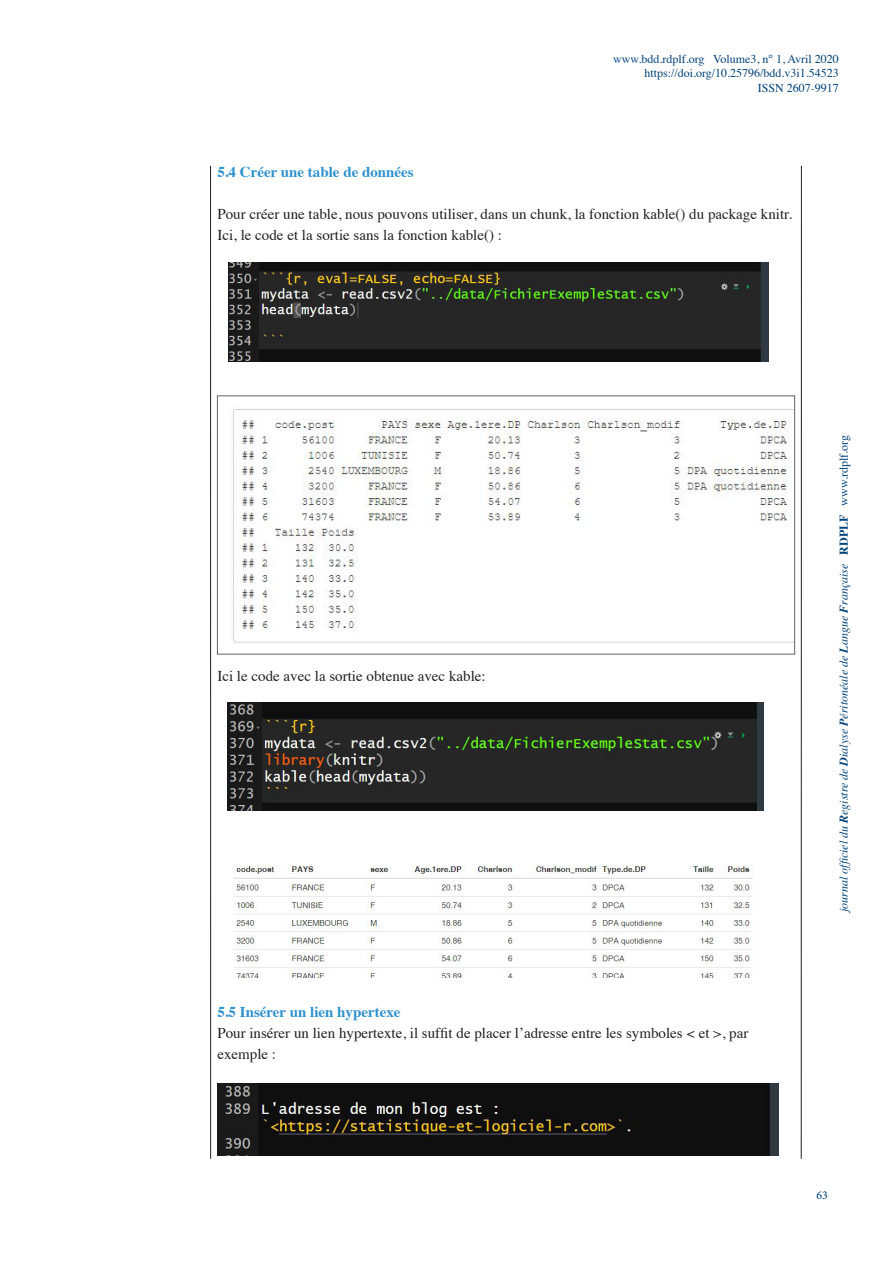
<style>
.page{position:relative;width:893px;height:1263px;background:#fff}
.page>*{position:absolute;margin:0;border:0;box-sizing:border-box;transform-origin:0 0}
.t1{font:15px/21px "Times";color:#231f20}
.t2{font:700 15px "Times";color:#2f91cf}
.t3{font:12px "Times";color:#004279}
.t4{font:italic 12px "Times";color:#004279}
.t5{font:12px "Minion Pro";color:#004279}
.s1{font-weight:700}
.s2{font-weight:700;font-style:normal}
.s3{font-style:normal}
</style>
<div class="page">
<hr style="left:210px;top:166px;width:1px;height:993px;background:#231f20">
<hr style="left:801px;top:166px;width:1px;height:993px;background:#231f20">
<img style="left:229px;top:263px;width:539px;height:99px">
<img style="left:233px;top:409px;width:560px;height:234px">
<div style="left:217px;top:395px;width:578px;height:259px;border:1px solid #636366"></div>
<img style="left:228px;top:703px;width:535px;height:107px">
<img style="left:233px;top:865px;width:519px;height:112px">
<img style="left:217px;top:1083px;width:562px;height:72px">
<p class="t3" style="left:613px;top:48px;width:227px">www.bdd.rdplf.org Volume3, n° 1, Avril 2020</p>
<p class="t3" style="left:644px;top:62px;width:196px">https://doi.org/10.25796/bdd.v3i1.54523</p>
<p class="t3" style="left:758px;top:77px;width:82px">ISSN 2607-9917</p>
<p class="t2" style="left:217px;top:158px;width:198px">5.4 Créer une table de données</p>
<p class="t1" style="left:217px;top:202px;width:576px">Pour créer une table, nous pouvons utiliser, dans un chunk, la fonction kable() du package knitr.</p>
<p class="t1" style="left:217px;top:223px;width:286px">Ici, le code et la sortie sans la fonction kable() :</p>
<p class="t1" style="left:217px;top:664px;width:270px">Ici le code avec la sortie obtenue avec kable:</p>
<p class="t2" style="left:217px;top:998px;width:185px">5.5 Insérer un lien hypertexe</p>
<p class="t1" style="left:217px;top:1021px;width:532px">Pour insérer un lien hypertexte, il suffit de placer l’adresse entre les symboles &lt; et &gt;, par exemple :</p>
<p class="t4" style="left:833px;top:912px;width:478px;rotate:-90deg">journal officiel du <span class="s1">R</span>egistre de <span class="s1">D</span>ialyse <span class="s1">P</span>éritonéale de <span class="s1">L</span>angue <span class="s1">F</span>rançaise <span class="s2">RDPLF</span> <span class="s3">www.rdplf.org</span></p>
<p class="t5" style="left:816px;top:1187px;width:13px">63</p>
</div>
